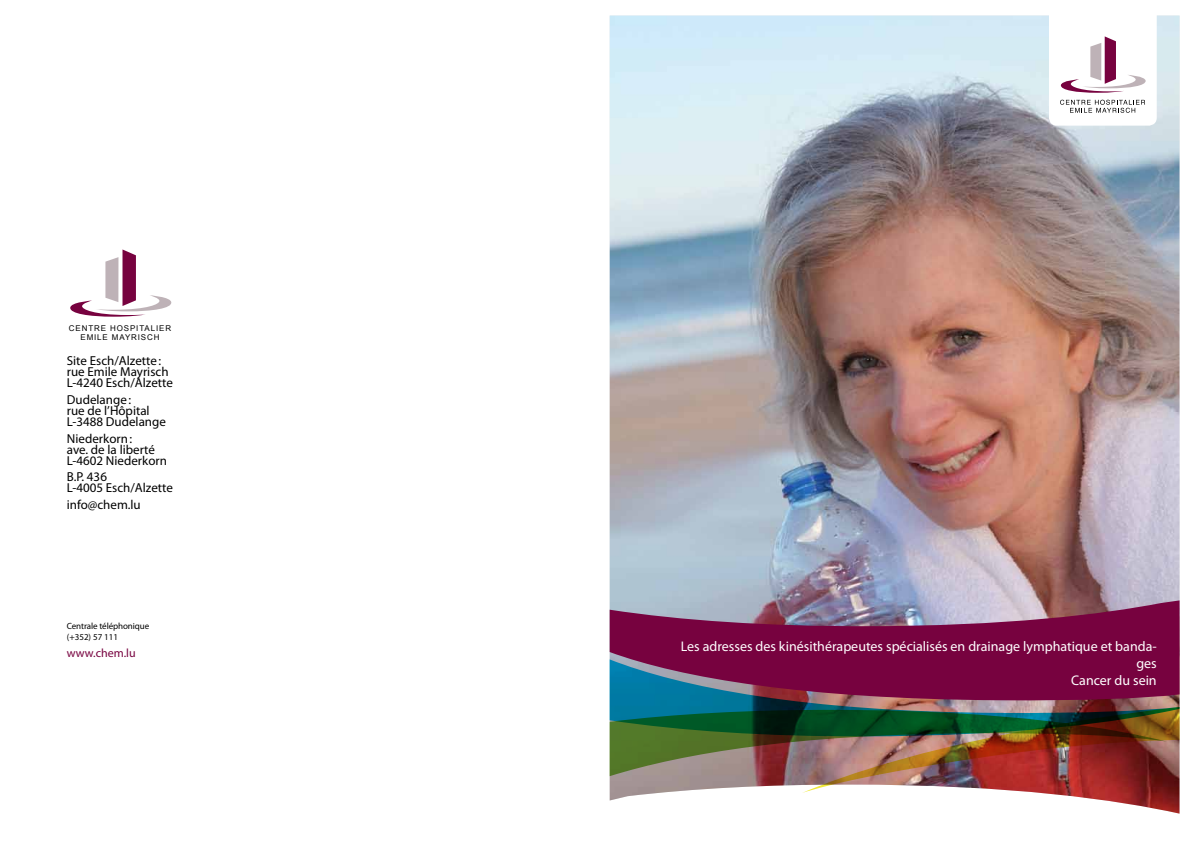
<style>
.page{position:relative;width:1191px;height:842px;background:#fff}
.page>*{position:absolute;margin:0;border:0;box-sizing:border-box;transform-origin:0 0}
.t1{font:14px/16.8px "Myriad Pro";color:#fff;text-align:right}
.t2{font:13px/11px "Myriad Pro";color:#000}
.t3{font:12px "Myriad Pro";color:#77023f}
.t4{font:9px/10.8px "Myriad Pro";letter-spacing:-.01em;color:#000}
.t5{font:8px/9.6px "Arial";letter-spacing:.11em;color:#000;text-align:center}
</style>
<div class="page">
<img style="left:609px;top:16px;width:570px;height:798px">
<svg style="left:609px;top:600px;width:570px;height:59px;background:#853564"></svg>
<svg style="left:609px;top:659px;width:570px;height:48px;background:#6d2b59"></svg>
<img style="left:609px;top:707px;width:570px;height:86px">
<div style="left:1049px;top:1px;width:107px;height:125px;background:#fff;border-radius:8px"></div>
<svg style="left:1060px;top:36px;width:85px;height:57px"></svg>
<svg style="left:1060px;top:100px;width:85px;height:13px"></svg>
<svg style="left:70px;top:249px;width:101px;height:68px"></svg>
<p class="t5" style="left:69px;top:323px;width:104px">CENTRE HOSPITALIER<br>EMILE MAYRISCH</p>
<p class="t2" style="left:67px;top:355px;width:108px">Site Esch/Alzette: rue Emile Mayrisch<br>L-4240 Esch/Alzette</p>
<p class="t2" style="left:67px;top:394px;width:101px">Dudelange:<br>rue de l’Hôpital<br>L-3488 Dudelange</p>
<p class="t2" style="left:67px;top:432px;width:102px">Niederkorn:<br>ave. de la liberté<br>L-4602 Niederkorn</p>
<p class="t2" style="left:67px;top:471px;width:108px">B.P. 436<br>L-4005 Esch/Alzette</p>
<p class="t2" style="left:67px;top:499px;width:75px">info@chem.lu</p>
<p class="t4" style="left:67px;top:620px;width:84px">Centrale téléphonique (+352) 57 111</p>
<p class="t3" style="left:67px;top:645px;width:70px">www.chem.lu</p>
<p class="t1" style="left:681px;top:638px;width:477px">Les adresses des kinésithérapeutes spécialisés en drainage lymphatique et banda&shy;ges<br>Cancer du sein</p>
</div>
